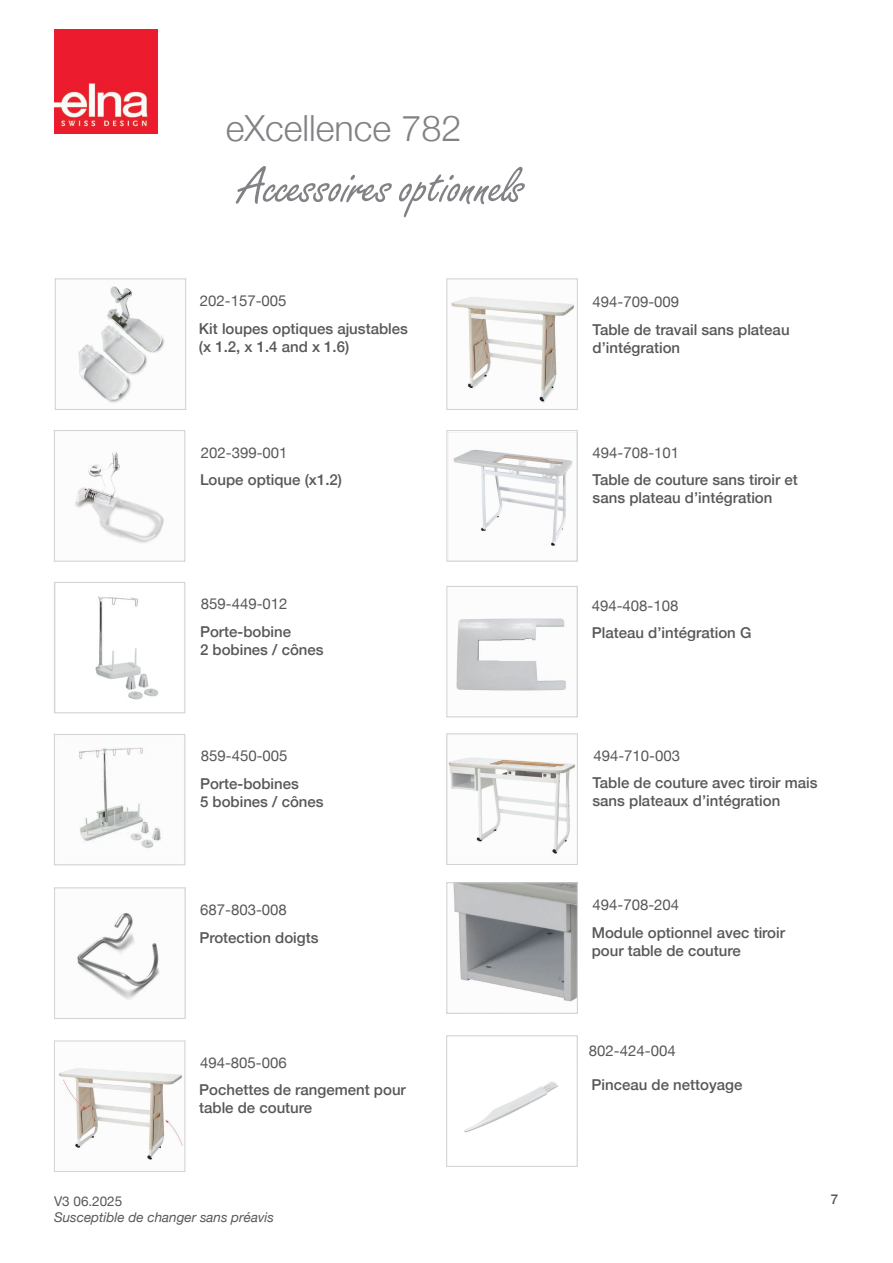
<style>
.page{position:relative;width:893px;height:1263px;background:#fff}
.page>*{position:absolute;margin:0;border:0;box-sizing:border-box;transform-origin:0 0}
.t1{font:52.5px "Freestyle Script Std";color:#808285}
.t2{font:300 36px "Helvetica Neue";color:#808285}
.t3{font:500 15px/18px "Helvetica Neue";color:#57585a}
.t4{font:15px "Helvetica Neue";color:#57585a}
.t5{font:italic 13.5px "Helvetica Neue";color:#57585a}
.t6{font:13.5px "Helvetica Neue";color:#57585a}
.t7{font:500 13.5px "Helvetica Neue";color:#57585a}
</style>
<div class="page">
<img style="left:75px;top:452px;width:89px;height:91px">
<div style="left:54px;top:430px;width:131px;height:131px;border:1px solid #d1d2d4"></div>
<img style="left:95px;top:596px;width:64px;height:104px">
<div style="left:54px;top:582px;width:131px;height:131px;border:1px solid #d1d2d4"></div>
<img style="left:79px;top:747px;width:83px;height:102px">
<div style="left:54px;top:734px;width:131px;height:131px;border:1px solid #d1d2d4"></div>
<img style="left:78px;top:286px;width:87px;height:117px">
<div style="left:55px;top:279px;width:131px;height:131px;border:1px solid #d1d2d4"></div>
<img style="left:448px;top:432px;width:128px;height:127px">
<div style="left:446px;top:430px;width:132px;height:131px;border:1px solid #d1d2d4"></div>
<img style="left:451px;top:297px;width:123px;height:106px">
<div style="left:446px;top:279px;width:132px;height:131px;border:1px solid #d1d2d4"></div>
<img style="left:448px;top:757px;width:127px;height:97px">
<div style="left:446px;top:733px;width:132px;height:132px;border:1px solid #d1d2d4"></div>
<img style="left:456px;top:618px;width:111px;height:73px">
<div style="left:446px;top:586px;width:132px;height:131px;border:1px solid #d1d2d4"></div>
<img style="left:453px;top:884px;width:123px;height:118px">
<div style="left:446px;top:882px;width:132px;height:132px;border:1px solid #d1d2d4"></div>
<img style="left:77px;top:913px;width:83px;height:87px">
<div style="left:54px;top:887px;width:131px;height:132px;border:1px solid #d1d2d4"></div>
<img style="left:464px;top:1081px;width:94px;height:52px">
<div style="left:446px;top:1035px;width:132px;height:132px;border:1px solid #d1d2d4"></div>
<img style="left:58px;top:1068px;width:125px;height:92px">
<div style="left:54px;top:1041px;width:131px;height:131px;border:1px solid #d1d2d4"></div>
<img style="left:54px;top:30px;width:104px;height:104px">
<h2 class="t2" style="left:226px;top:99px;width:237px">eXcellence 782</h2>
<h1 class="t1" style="left:238px;top:155px;width:287px">Accessoires optionnels</h1>
<p class="t4" style="left:200px;top:290px;width:88px">202-157-005</p>
<p class="t4" style="left:592px;top:291px;width:88px">494-709-009</p>
<p class="t3" style="left:199px;top:319px;width:210px">Kit loupes optiques ajustables (x 1.2, x 1.4 and x 1.6)</p>
<p class="t3" style="left:593px;top:320px;width:198px">Table de travail sans plateau d’intégration</p>
<p class="t4" style="left:201px;top:441px;width:88px">202-399-001</p>
<p class="t4" style="left:592px;top:441px;width:88px">494-708-101</p>
<p class="t3" style="left:200px;top:470px;width:143px">Loupe optique (x1.2)</p>
<p class="t3" style="left:593px;top:470px;width:207px">Table de couture sans tiroir et sans plateau d’intégration</p>
<p class="t4" style="left:201px;top:593px;width:88px">859-449-012</p>
<p class="t4" style="left:592px;top:595px;width:88px">494-408-108</p>
<p class="t3" style="left:200px;top:622px;width:125px">Porte-bobine<br>2 bobines / cônes</p>
<p class="t3" style="left:592px;top:623px;width:161px">Plateau d’intégration G</p>
<p class="t4" style="left:201px;top:745px;width:88px">859-450-005</p>
<p class="t4" style="left:593px;top:745px;width:88px">494-710-003</p>
<p class="t3" style="left:200px;top:774px;width:125px">Porte-bobines<br>5 bobines / cônes</p>
<p class="t3" style="left:592px;top:773px;width:227px">Table de couture avec tiroir mais sans plateaux d’intégration</p>
<p class="t4" style="left:200px;top:899px;width:88px">687-803-008</p>
<p class="t4" style="left:592px;top:894px;width:88px">494-708-204</p>
<p class="t3" style="left:199px;top:928px;width:121px">Protection doigts</p>
<p class="t3" style="left:592px;top:922px;width:195px">Module optionnel avec tiroir pour table de couture</p>
<p class="t4" style="left:200px;top:1052px;width:88px">494-805-006</p>
<p class="t4" style="left:589px;top:1040px;width:88px">802-424-004</p>
<p class="t3" style="left:199px;top:1080px;width:208px">Pochettes de rangement pour table de couture</p>
<p class="t3" style="left:591px;top:1075px;width:152px">Pinceau de nettoyage</p>
<p class="t6" style="left:54px;top:1191px;width:70px">V3 06.2025</p>
<p class="t7" style="left:831px;top:1188px;width:9px">7</p>
<p class="t5" style="left:54px;top:1207px;width:222px">Susceptible de changer sans préavis</p>
</div>
